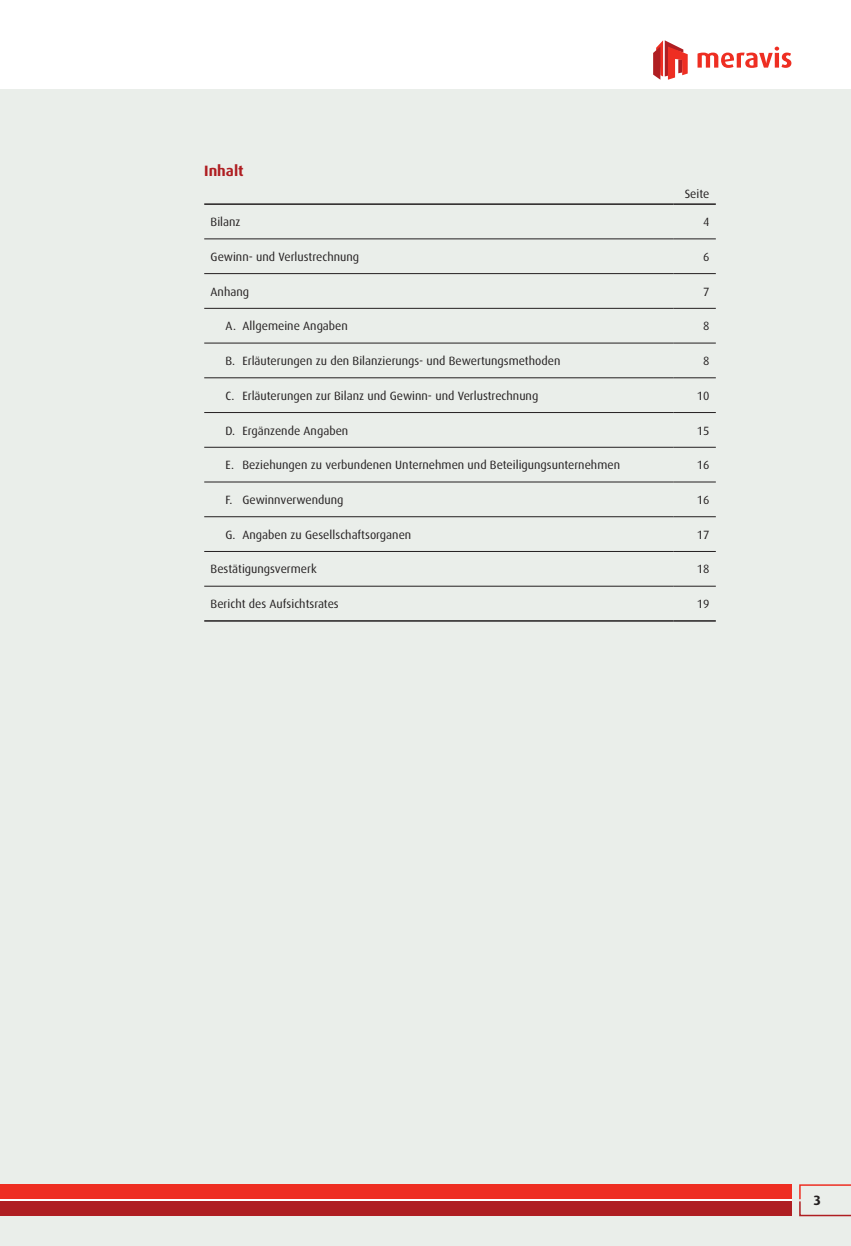
<style>
.page{position:relative;width:851px;height:1246px;background:#fff}
.page>*{position:absolute;margin:0;border:0;box-sizing:border-box;transform-origin:0 0}
.t1{font:700 15px "Dax Pro";color:#af1e22}
.t2{font:700 13.5px "Dax Pro";color:#231f20}
.t3{font:12px "Dax Pro";color:#231f20}
</style>
<div class="page">
<div style="left:0;top:89px;width:850px;height:1157px;background:#eaeeea"></div>
<svg style="left:653px;top:40px;width:34px;height:40px"></svg>
<svg style="left:697px;top:47px;width:94px;height:21px"></svg>
<div style="left:0;top:1194px;width:791px;height:14px;background:#fff"></div>
<div style="left:0;top:1201px;width:791px;height:15px;background:#af1e22"></div>
<div style="left:0;top:1184px;width:791px;height:15px;background:#ee2e22"></div>
<svg style="left:799px;top:1184px;width:51px;height:33px"></svg>
<hr style="left:204px;top:238px;width:469px;height:1px;background:#231f20">
<hr style="left:673px;top:238px;width:42px;height:1px;background:#231f20">
<hr style="left:204px;top:273px;width:469px;height:1px;background:#231f20">
<hr style="left:673px;top:273px;width:42px;height:1px;background:#231f20">
<hr style="left:204px;top:308px;width:469px;height:1px;background:#231f20">
<hr style="left:673px;top:308px;width:42px;height:1px;background:#231f20">
<hr style="left:204px;top:343px;width:469px;height:1px;background:#231f20">
<hr style="left:673px;top:343px;width:42px;height:1px;background:#231f20">
<hr style="left:204px;top:377px;width:469px;height:1px;background:#231f20">
<hr style="left:673px;top:377px;width:42px;height:1px;background:#231f20">
<hr style="left:204px;top:412px;width:469px;height:1px;background:#231f20">
<hr style="left:673px;top:412px;width:42px;height:1px;background:#231f20">
<hr style="left:204px;top:447px;width:469px;height:1px;background:#231f20">
<hr style="left:673px;top:447px;width:42px;height:1px;background:#231f20">
<hr style="left:204px;top:482px;width:469px;height:1px;background:#231f20">
<hr style="left:673px;top:482px;width:42px;height:1px;background:#231f20">
<hr style="left:204px;top:516px;width:469px;height:1px;background:#231f20">
<hr style="left:673px;top:516px;width:42px;height:1px;background:#231f20">
<hr style="left:204px;top:551px;width:469px;height:1px;background:#231f20">
<hr style="left:673px;top:551px;width:42px;height:1px;background:#231f20">
<hr style="left:204px;top:586px;width:469px;height:1px;background:#231f20">
<hr style="left:673px;top:586px;width:42px;height:1px;background:#231f20">
<hr style="left:204px;top:203px;width:469px;height:2px;background:#231f20">
<hr style="left:673px;top:203px;width:42px;height:2px;background:#231f20">
<hr style="left:204px;top:620px;width:469px;height:2px;background:#231f20">
<hr style="left:673px;top:620px;width:42px;height:2px;background:#231f20">
<p class="t1" style="left:204px;top:161px;width:41px">Inhalt</p>
<p class="t3" style="left:684px;top:186px;width:26px">Seite</p>
<p class="t3" style="left:210px;top:214px;width:31px">Bilanz</p>
<p class="t3" style="left:703px;top:214px;width:8px">4</p>
<p class="t3" style="left:210px;top:249px;width:150px">Gewinn- und Verlustrechnung</p>
<p class="t3" style="left:703px;top:249px;width:8px">6</p>
<p class="t3" style="left:210px;top:284px;width:40px">Anhang</p>
<p class="t3" style="left:703px;top:284px;width:8px">7</p>
<p class="t3" style="left:225px;top:319px;width:124px">A. Allgemeine Angaben</p>
<p class="t3" style="left:703px;top:319px;width:8px">8</p>
<p class="t3" style="left:225px;top:353px;width:336px">B. Erläuterungen zu den Bilanzierungs- und Bewertungsmethoden</p>
<p class="t3" style="left:703px;top:353px;width:8px">8</p>
<p class="t3" style="left:225px;top:388px;width:314px">C. Erläuterungen zur Bilanz und Gewinn- und Verlustrechnung</p>
<p class="t3" style="left:696px;top:388px;width:14px">10</p>
<p class="t3" style="left:225px;top:423px;width:124px">D. Ergänzende Angaben</p>
<p class="t3" style="left:696px;top:423px;width:14px">15</p>
<p class="t3" style="left:225px;top:457px;width:396px">E. Beziehungen zu verbundenen Unternehmen und Beteiligungsunternehmen</p>
<p class="t3" style="left:696px;top:457px;width:14px">16</p>
<p class="t3" style="left:225px;top:492px;width:119px">F. Gewinnverwendung</p>
<p class="t3" style="left:696px;top:492px;width:14px">16</p>
<p class="t3" style="left:225px;top:527px;width:187px">G. Angaben zu Gesellschaftsorganen</p>
<p class="t3" style="left:696px;top:527px;width:14px">17</p>
<p class="t3" style="left:210px;top:562px;width:108px">Bestätigungsvermerk</p>
<p class="t3" style="left:696px;top:562px;width:14px">18</p>
<p class="t3" style="left:210px;top:596px;width:130px">Bericht des Aufsichtsrates</p>
<p class="t3" style="left:696px;top:596px;width:14px">19</p>
<p class="t2" style="left:813px;top:1191px;width:9px">3</p>
</div>
